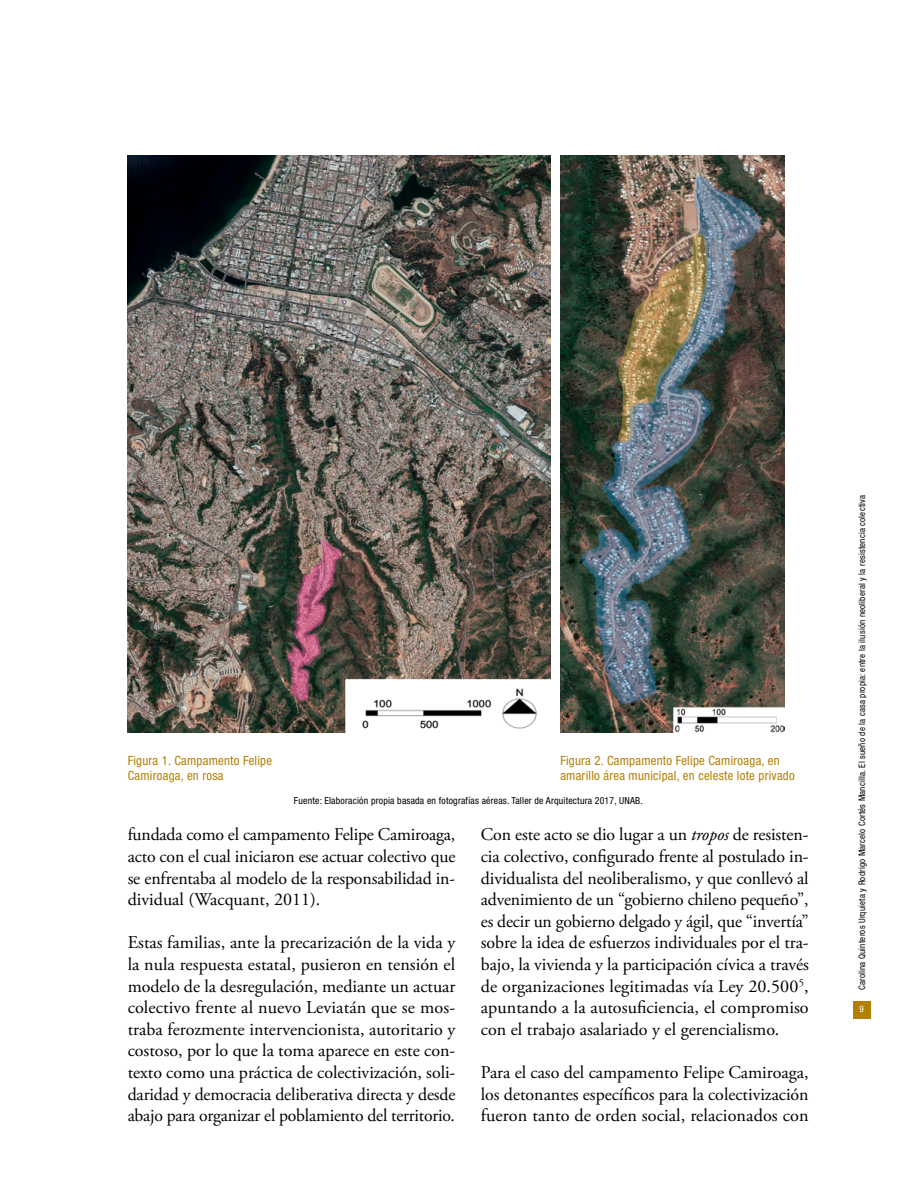
<style>
.page{position:relative;width:915px;height:1191px;background:#fff}
.page>*{position:absolute;margin:0;border:0;box-sizing:border-box;transform-origin:0 0}
.t1{font:18px/21.6px "Adobe Garamond Pro";color:#000;text-align:justify}
.t2{font:condensed 12.75px/15.3px "Helvetica Neue LT Std";letter-spacing:.02em;color:#b37f00}
.t3{font:condensed 9.75px "Helvetica Neue LT Std";letter-spacing:.02em;color:#000}
.t4{font:condensed 9px "Helvetica Neue LT Std";letter-spacing:.02em;color:#000}
.t5{font:condensed 9px "Helvetica Neue LT Std";color:#fff}
.s1{font-style:italic}
</style>
<div class="page">
<div style="left:852px;top:1000px;width:18px;height:18px;background:#b37f00"></div>
<img style="left:128px;top:155px;width:422px;height:577px">
<img style="left:560px;top:155px;width:224px;height:577px">
<p class="t2" style="left:128px;top:752px;width:146px">Figura 1. Campamento Felipe<br>Camiroaga, en rosa</p>
<p class="t2" style="left:560px;top:752px;width:236px">Figura 2. Campamento Felipe Camiroaga, en amarillo área municipal, en celeste lote privado</p>
<p class="t3" style="left:294px;top:794px;width:350px">Fuente: Elaboración propia basada en fotografías aéreas. Taller de Arquitectura 2017, UNAB.</p>
<p class="t1" style="left:128px;top:824px;width:329px">fundada como el campamento Felipe Camiroaga, acto con el cual iniciaron ese actuar colectivo que se enfrentaba al modelo de la responsabilidad in&shy;dividual (Wacquant, 2011).</p>
<p class="t1" style="left:128px;top:932px;width:329px">Estas familias, ante la precarización de la vida y la nula respuesta estatal, pusieron en tensión el modelo de la desregulación, mediante un actuar colectivo frente al nuevo Leviatán que se mos&shy;traba ferozmente intervencionista, autoritario y costoso, por lo que la toma aparece en este con&shy;texto como una práctica de colectivización, soli&shy;daridad y democracia deliberativa directa y desde abajo para organizar el poblamiento del territorio.</p>
<p class="t1" style="left:480px;top:824px;width:329px">Con este acto se dio lugar a un <span class="s1">tropos</span> de resisten&shy;cia colectivo, configurado frente al postulado in&shy;dividualista del neoliberalismo, y que conllevó al advenimiento de un “gobierno chileno pequeño”, es decir un gobierno delgado y ágil, que “invertía” sobre la idea de esfuerzos individuales por el tra&shy;bajo, la vivienda y la participación cívica a través de organizaciones legitimadas vía Ley 20.500<sup>5</sup>, apuntando a la autosuficiencia, el compromiso con el trabajo asalariado y el gerencialismo.</p>
<p class="t1" style="left:480px;top:1062px;width:329px">Para el caso del campamento Felipe Camiroaga, los detonantes específicos para la colectivización fueron tanto de orden social, relacionados con</p>
<p class="t4" style="left:856px;top:990px;width:496px;rotate:-90deg">Carolina Quinteros Urquieta y Rodrigo Marcelo Cortés Mancilla. El sueño de la casa propia: entre la ilusión neoliberal y la resistencia colectiva</p>
<p class="t5" style="left:859px;top:1004px;width:6px">9</p>
</div>
